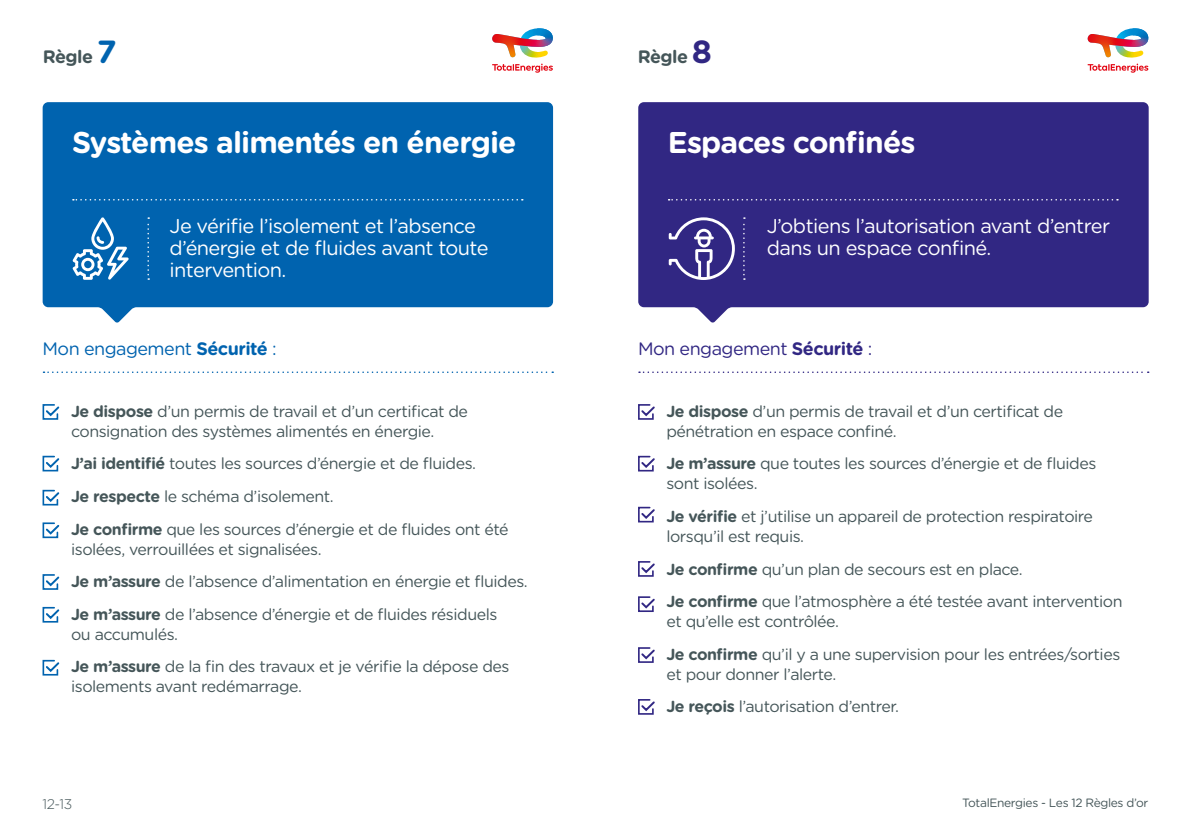
<style>
.page{position:relative;width:1191px;height:840px;background:#fff}
.page>*{position:absolute;margin:0;border:0;box-sizing:border-box;transform-origin:0 0}
.t1{font:700 30px "Gotham Rounded";letter-spacing:-.03em;color:#fff}
.t2{font:20px/22px "Gotham Rounded";letter-spacing:-.03em;color:#fff}
.t3{font:18px "Gotham Rounded";letter-spacing:-.03em;color:#0063af}
.t4{font:18px "Gotham Rounded";letter-spacing:-.03em;color:#312783}
.t5{font:700 18px "Gotham Rounded";letter-spacing:-.03em;color:#455659}
.t6{font:16px/32.6px "Gotham Rounded";letter-spacing:-.03em;color:#455659}
.t7{font:300 14px "Gotham Rounded";color:#455659}
.t8{font:12px "Gotham Rounded";letter-spacing:-.03em;color:#455659}
.s1{font-size:32px;color:#0063af}
.s2{font-size:32px;color:#312783}
.s3{font-weight:700}
</style>
<div class="page">
<svg style="left:43px;top:102px;width:510px;height:220px;background:#116db4"></svg>
<svg style="left:42px;top:404px;width:18px;height:16px"></svg>
<svg style="left:42px;top:455px;width:18px;height:17px"></svg>
<svg style="left:42px;top:489px;width:18px;height:17px"></svg>
<svg style="left:42px;top:522px;width:18px;height:16px"></svg>
<svg style="left:42px;top:574px;width:18px;height:16px"></svg>
<svg style="left:42px;top:606px;width:18px;height:17px"></svg>
<svg style="left:42px;top:659px;width:18px;height:17px"></svg>
<svg style="left:73px;top:199px;width:450px;height:1px"></svg>
<svg style="left:147px;top:217px;width:2px;height:63px"></svg>
<svg style="left:72px;top:217px;width:57px;height:63px"></svg>
<svg style="left:638px;top:102px;width:510px;height:220px;background:#3f368b"></svg>
<svg style="left:638px;top:404px;width:17px;height:16px"></svg>
<svg style="left:638px;top:455px;width:17px;height:17px"></svg>
<svg style="left:638px;top:506px;width:17px;height:17px"></svg>
<svg style="left:638px;top:561px;width:17px;height:16px"></svg>
<svg style="left:638px;top:596px;width:17px;height:16px"></svg>
<svg style="left:638px;top:647px;width:17px;height:16px"></svg>
<svg style="left:638px;top:699px;width:17px;height:16px"></svg>
<svg style="left:668px;top:199px;width:450px;height:1px"></svg>
<svg style="left:743px;top:217px;width:2px;height:63px"></svg>
<svg style="left:669px;top:217px;width:66px;height:63px"></svg>
<svg style="left:1087px;top:64px;width:61px;height:9px"></svg>
<svg style="left:1087px;top:28px;width:61px;height:30px"></svg>
<svg style="left:492px;top:64px;width:61px;height:9px"></svg>
<svg style="left:492px;top:28px;width:61px;height:30px"></svg>
<svg style="left:639px;top:371px;width:509px;height:2px"></svg>
<svg style="left:43px;top:371px;width:510px;height:2px"></svg>
<p class="t5" style="left:43px;top:43px;width:75px">Règle <span class="s1">7</span></p>
<p class="t5" style="left:638px;top:43px;width:76px">Règle <span class="s2">8</span></p>
<h1 class="t1" style="left:72px;top:120px;width:446px">Systèmes alimentés en énergie</h1>
<p class="t2" style="left:169px;top:214px;width:320px">Je vérifie l’isolement et l’absence d’énergie et de fluides avant toute intervention.</p>
<h1 class="t1" style="left:668px;top:120px;width:249px">Espaces confinés</h1>
<p class="t2" style="left:766px;top:214px;width:345px">J’obtiens l’autorisation avant d’entrer dans un espace confiné.</p>
<p class="t3" style="left:43px;top:336px;width:236px">Mon engagement <span class="s3">Sécurité</span> :</p>
<p class="t4" style="left:638px;top:336px;width:236px">Mon engagement <span class="s3">Sécurité</span> :</p>
<p class="t6" style="left:71px;top:400px;width:398px;line-height:20px"><span class="s3">Je dispose</span> d’un permis de travail et d’un certificat de consignation des systèmes alimentés en énergie.</p>
<p class="t6" style="left:71px;top:446px;width:439px"><span class="s3">J’ai identifié</span> toutes les sources d’énergie et de fluides.<br><span class="s3">Je respecte</span> le schéma d’isolement.<br><span class="s3">Je confirme</span> que les sources d’énergie et de fluides ont été</p>
<p class="t6" style="left:71px;top:531px;width:458px">isolées, verrouillées et signalisées.<br><span class="s3">Je m’assure</span> de l’absence d’alimentation en énergie et fluides.<br><span class="s3">Je m’assure</span> de l’absence d’énergie et de fluides résiduels</p>
<p class="t6" style="left:71px;top:616px;width:440px">ou accumulés.<br><span class="s3">Je m’assure</span> de la fin des travaux et je vérifie la dépose des</p>
<p class="t6" style="left:71px;top:669px;width:232px">isolements avant redémarrage.</p>
<p class="t6" style="left:666px;top:400px;width:398px;line-height:20px"><span class="s3">Je dispose</span> d’un permis de travail et d’un certificat de pénétration en espace confiné.</p>
<p class="t6" style="left:666px;top:453px;width:431px;line-height:20px"><span class="s3">Je m’assure</span> que toutes les sources d’énergie et de fluides sont isolées.</p>
<p class="t6" style="left:666px;top:505px;width:428px;line-height:20px"><span class="s3">Je vérifie</span> et j’utilise un appareil de protection respiratoire lorsqu’il est requis.</p>
<p class="t6" style="left:666px;top:551px;width:458px"><span class="s3">Je confirme</span> qu’un plan de secours est en place.<br><span class="s3">Je confirme</span> que l’atmosphère a été testée avant intervention</p>
<p class="t6" style="left:666px;top:604px;width:455px">et qu’elle est contrôlée.<br><span class="s3">Je confirme</span> qu’il y a une supervision pour les entrées/sorties</p>
<p class="t6" style="left:666px;top:656px;width:234px">et pour donner l’alerte.<br><span class="s3">Je reçois</span> l’autorisation d’entrer.</p>
<p class="t7" style="left:43px;top:793px;width:31px">12-13</p>
<p class="t8" style="left:962px;top:794px;width:188px">TotalEnergies - Les 12 Règles d’or</p>
</div>
